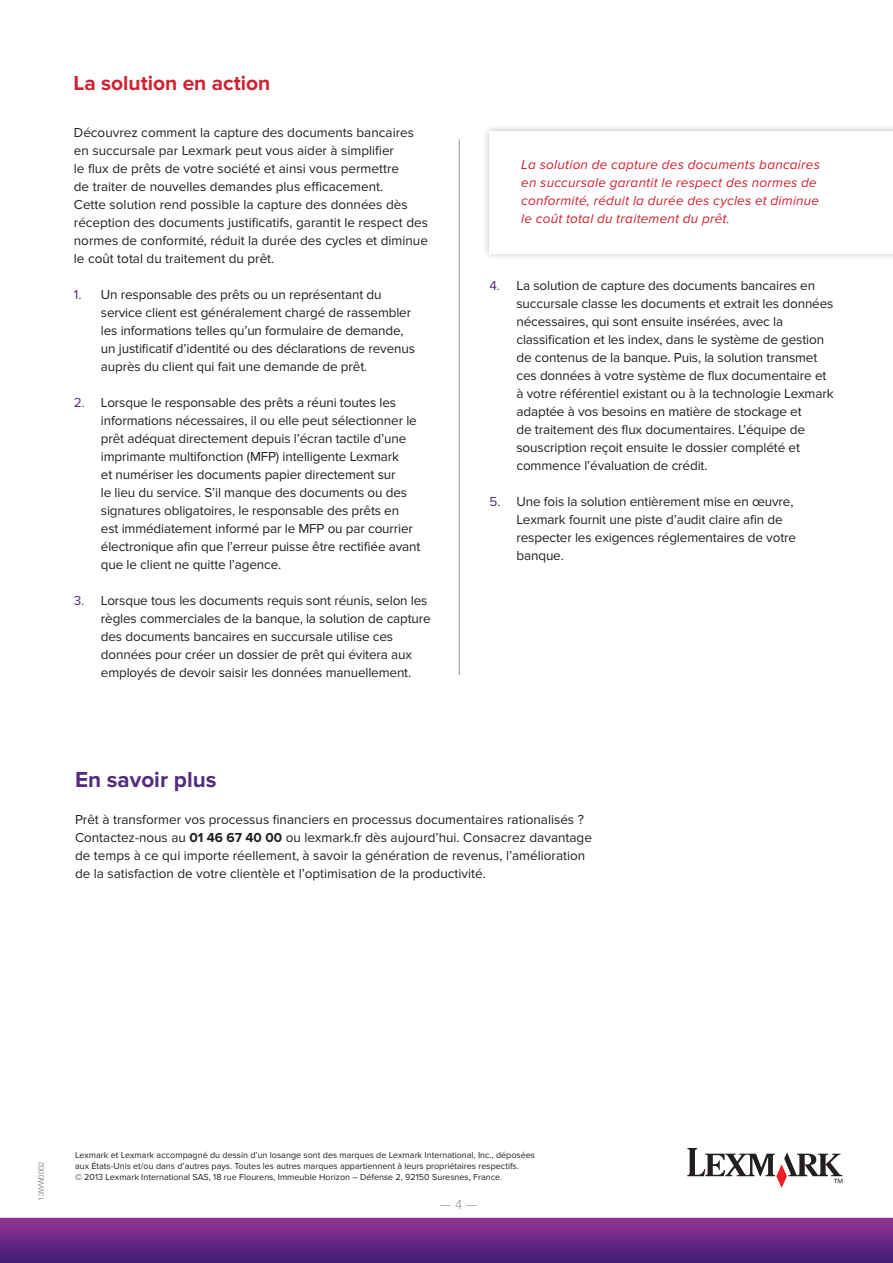
<style>
.page{position:relative;width:893px;height:1263px;background:#fff}
.page>*{position:absolute;margin:0;border:0;box-sizing:border-box;transform-origin:0 0}
.t1{font:700 22.5px "Proxima Nova";color:#542c7e}
.t2{font:700 21px "Proxima Nova";color:#d1202f}
.t3{font:13.5px/18px "Proxima Nova";letter-spacing:-.01em;color:#231f20}
.t4{font:italic 13.5px/18px "Proxima Nova";letter-spacing:.015em;color:#d1202f}
.t5{font:100 13.5px "Proxima Nova T";color:#5b5450}
.t6{font:9px/10.8px "Proxima Nova";color:#231f20}
.t7{font:300 7.5px "Helvetica Neue LT Std";color:#6c6d70}
.s1{color:#542c7e}
.s2{font-weight:700}
</style>
<div class="page">
<img style="left:0;top:1217px;width:893px;height:46px">
<svg style="left:687px;top:1148px;width:155px;height:40px"></svg>
<hr style="left:459px;top:139px;width:1px;height:536px;background:#999391">
<div style="left:482px;top:124px;width:411px;height:137px;background:#231f20;opacity:.3"></div>
<div style="left:489px;top:131px;width:404px;height:122px;background:#fff"></div>
<h2 class="t2" style="left:74px;top:71px;width:198px">La solution en action</h2>
<p class="t3" style="left:74px;top:124px;width:356px">Découvrez comment la capture des documents bancaires en succursale par Lexmark peut vous aider à simplifier<br>le flux de prêts de votre société et ainsi vous permettre<br>de traiter de nouvelles demandes plus efficacement.<br>Cette solution rend possible la capture des données dès réception des documents justificatifs, garantit le respect des normes de conformité, réduit la durée des cycles et diminue le coût total du traitement du prêt.</p>
<p class="t3" style="left:101px;top:286px;width:316px;text-indent:-27px"><span class="s1">1.</span> Un responsable des prêts ou un représentant du service client est généralement chargé de rassembler les informations telles qu’un formulaire de demande, un justificatif d’identité ou des déclarations de revenus auprès du client qui fait une demande de prêt.</p>
<p class="t3" style="left:101px;top:394px;width:321px;text-indent:-27px"><span class="s1">2.</span> Lorsque le responsable des prêts a réuni toutes les informations nécessaires, il ou elle peut sélectionner le prêt adéquat directement depuis l’écran tactile d’une imprimante multifonction (MFP) intelligente Lexmark<br>et numériser les documents papier directement sur<br>le lieu du service. S’il manque des documents ou des signatures obligatoires, le responsable des prêts en<br>est immédiatement informé par le MFP ou par courrier électronique afin que l’erreur puisse être rectifiée avant que le client ne quitte l’agence.</p>
<p class="t3" style="left:101px;top:592px;width:331px;text-indent:-27px"><span class="s1">3.</span> Lorsque tous les documents requis sont réunis, selon les règles commerciales de la banque, la solution de capture des documents bancaires en succursale utilise ces données pour créer un dossier de prêt qui évitera aux employés de devoir saisir les données manuellement.</p>
<p class="t4" style="left:521px;top:156px;width:300px">La solution de capture des documents bancaires en succursale garantit le respect des normes de conformité, réduit la durée des cycles et diminue le coût total du traitement du prêt.</p>
<p class="t3" style="left:516px;top:277px;width:319px;text-indent:-27px"><span class="s1">4.</span> La solution de capture des documents bancaires en succursale classe les documents et extrait les données nécessaires, qui sont ensuite insérées, avec la classification et les index, dans le système de gestion de contenus de la banque. Puis, la solution transmet ces données à votre système de flux documentaire et à votre référentiel existant ou à la technologie Lexmark adaptée à vos besoins en matière de stockage et<br>de traitement des flux documentaires. L’équipe de souscription reçoit ensuite le dossier complété et commence l’évaluation de crédit.</p>
<p class="t3" style="left:516px;top:493px;width:281px;text-indent:-27px"><span class="s1">5.</span> Une fois la solution entièrement mise en œuvre, Lexmark fournit une piste d’audit claire afin de respecter les exigences réglementaires de votre banque.</p>
<h1 class="t1" style="left:75px;top:766px;width:143px">En savoir plus</h1>
<p class="t3" style="left:75px;top:811px;width:518px">Prêt à transformer vos processus financiers en processus documentaires rationalisés ?<br>Contactez-nous au <span class="s2">01 46 67 40 00</span> ou lexmark.fr dès aujourd’hui. Consacrez davantage de temps à ce qui importe réellement, à savoir la génération de revenus, l’amélioration de la satisfaction de votre clientèle et l’optimisation de la productivité.</p>
<p class="t7" style="left:36px;top:1200px;width:40px;rotate:-90deg">13WW0002</p>
<p class="t6" style="left:75px;top:1150px;width:462px">Lexmark et Lexmark accompagné du dessin d’un losange sont des marques de Lexmark International, Inc., déposées aux États-Unis et/ou dans d’autres pays. Toutes les autres marques appartiennent à leurs propriétaires respectifs.<br>© 2013 Lexmark International SAS, 18 rue Flourens, Immeuble Horizon – Défense 2, 92150 Suresnes, France.</p>
<p class="t5" style="left:440px;top:1197px;width:39px">— 4 —</p>
</div>
